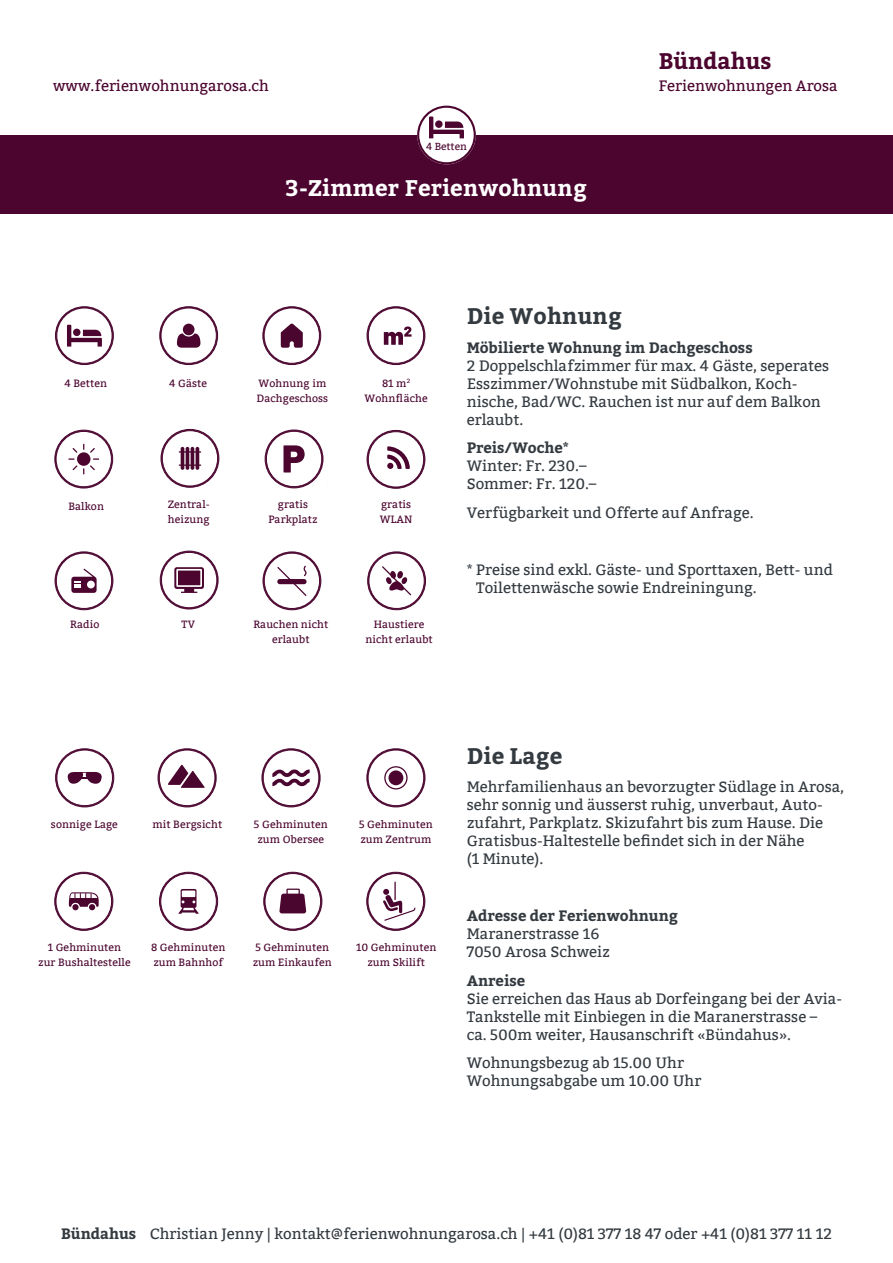
<style>
.page{position:relative;width:893px;height:1263px;background:#fff}
.page>*{position:absolute;margin:0;border:0;box-sizing:border-box;transform-origin:0 0}
.t1{font:700 22.5px "Bitter";letter-spacing:.01em;color:#fff}
.t2{font:700 22.5px "Bitter";letter-spacing:.01em;color:#333a40}
.t3{font:700 22.5px "Bitter";color:#4b052f}
.t4{font:15px/18px "Bitter";color:#333a40}
.t5{font:700 15px "Bitter";color:#333a40}
.t6{font:15px "Bitter";color:#4b052f}
.t7{font:10.5px/15px "Bitter";letter-spacing:.01em;color:#4b052f;text-align:center}
.t8{font:10.2px "Bitter";color:#4b052f}
.s1{font-weight:700}
</style>
<div class="page">
<div style="left:0;top:135px;width:893px;height:79px;background:#4b052f"></div>
<svg style="left:54px;top:429px;width:60px;height:60px"></svg>
<div style="left:77px;top:452px;width:13px;height:14px;background:#4b052f;border-radius:50%"></div>
<svg style="left:159px;top:550px;width:60px;height:60px"></svg>
<div style="left:177px;top:570px;width:24px;height:16px;background:#4b052f"></div>
<div style="left:176px;top:569px;width:26px;height:18px;border:2px solid #fff"></div>
<svg style="left:262px;top:551px;width:60px;height:60px"></svg>
<svg style="left:367px;top:551px;width:59px;height:60px"></svg>
<svg style="left:262px;top:306px;width:60px;height:59px"></svg>
<svg style="left:366px;top:306px;width:60px;height:59px"></svg>
<svg style="left:54px;top:551px;width:60px;height:60px"></svg>
<svg style="left:160px;top:429px;width:60px;height:59px"></svg>
<hr style="left:181px;top:447px;width:3px;height:23px;background:#4b0630;border-radius:2px">
<hr style="left:186px;top:447px;width:3px;height:23px;background:#4b0630;border-radius:2px">
<hr style="left:191px;top:447px;width:3px;height:23px;background:#4b0630;border-radius:2px">
<hr style="left:196px;top:447px;width:3px;height:23px;background:#4b0630;border-radius:2px">
<hr style="left:179px;top:451px;width:22px;height:2px;background:#4b0630">
<hr style="left:179px;top:464px;width:22px;height:2px;background:#4b0630">
<svg style="left:264px;top:429px;width:60px;height:60px"></svg>
<svg style="left:366px;top:430px;width:60px;height:59px"></svg>
<svg style="left:55px;top:748px;width:60px;height:60px"></svg>
<svg style="left:157px;top:748px;width:60px;height:60px"></svg>
<svg style="left:261px;top:748px;width:60px;height:60px"></svg>
<svg style="left:366px;top:748px;width:60px;height:60px"></svg>
<div style="left:384px;top:766px;width:24px;height:23px;border:1px solid #4b0630;border-radius:50%"></div>
<div style="left:388px;top:770px;width:15px;height:15px;background:#4b052f;border-radius:50%"></div>
<svg style="left:54px;top:871px;width:60px;height:60px"></svg>
<svg style="left:159px;top:871px;width:59px;height:60px"></svg>
<svg style="left:263px;top:871px;width:60px;height:60px"></svg>
<div style="left:286px;top:888px;width:14px;height:9px;border:1px solid #4b0630"></div>
<svg style="left:366px;top:871px;width:60px;height:60px"></svg>
<svg style="left:417px;top:106px;width:59px;height:58px"></svg>
<svg style="left:159px;top:306px;width:59px;height:59px"></svg>
<div style="left:183px;top:324px;width:11px;height:11px;background:#4b052f;border-radius:50%"></div>
<svg style="left:55px;top:306px;width:59px;height:59px"></svg>
<h1 class="t3" style="left:659px;top:47px;width:114px">Bündahus</h1>
<p class="t6" style="left:53px;top:77px;width:217px">www.ferienwohnungarosa.ch</p>
<p class="t6" style="left:659px;top:77px;width:180px">Ferienwohnungen Arosa</p>
<p class="t8" style="left:426px;top:141px;width:42px">4 Betten</p>
<h1 class="t1" style="left:286px;top:174px;width:303px">3-Zimmer Ferienwohnung</h1>
<p class="t7" style="left:65px;top:376px;width:44px">4 Betten</p>
<p class="t7" style="left:169px;top:376px;width:39px">4 Gäste</p>
<p class="t7" style="left:257px;top:376px;width:73px;text-align:left">Wohnung im<br>Dachgeschoss</p>
<p class="t7" style="left:365px;top:376px;width:65px">81 m<sup>2<br></sup>Wohnfläche</p>
<p class="t7" style="left:69px;top:499px;width:37px">Balkon</p>
<p class="t7" style="left:70px;top:617px;width:31px">Radio</p>
<p class="t7" style="left:168px;top:497px;width:43px;text-align:left">Zentral&shy;heizung</p>
<p class="t7" style="left:268px;top:497px;width:51px">gratis<br>Parkplatz</p>
<p class="t7" style="left:380px;top:497px;width:34px;text-align:left">gratis<br>WLAN</p>
<p class="t7" style="left:182px;top:617px;width:15px">TV</p>
<p class="t7" style="left:253px;top:617px;width:76px">Rauchen nicht erlaubt</p>
<p class="t7" style="left:365px;top:617px;width:69px">Haustiere nicht erlaubt</p>
<h1 class="t2" style="left:467px;top:302px;width:157px">Die Wohnung</h1>
<p class="t5" style="left:467px;top:338px;width:287px">Möbilierte Wohnung im Dachgeschoss</p>
<p class="t4" style="left:467px;top:356px;width:364px">2 Doppelschlafzimmer für max. 4 Gäste, seperates Esszimmer/Wohnstube mit Südbalkon, Koch&shy;nische, Bad/WC. Rauchen ist nur auf dem Balkon erlaubt.</p>
<p class="t5" style="left:467px;top:439px;width:104px">Preis/Woche*</p>
<p class="t4" style="left:467px;top:457px;width:131px">Winter: Fr. 230.–<br>Sommer: Fr. 120.–</p>
<p class="t4" style="left:467px;top:503px;width:288px">Verfügbarkeit und Offerte auf Anfrage.</p>
<p class="t4" style="left:476px;top:560px;width:358px;text-indent:-9px">* Preise sind exkl. Gäste- und Sporttaxen, Bett- und<br>Toilettenwäsche sowie Endreiningung.</p>
<p class="t7" style="left:51px;top:817px;width:68px">sonnige Lage</p>
<p class="t7" style="left:153px;top:817px;width:71px">mit Bergsicht</p>
<p class="t7" style="left:254px;top:817px;width:75px">5 Gehminuten zum Obersee</p>
<p class="t7" style="left:359px;top:817px;width:75px;text-align:left">5 Gehminuten zum Zentrum</p>
<p class="t7" style="left:38px;top:940px;width:94px">1 Gehminuten zur Bushaltestelle</p>
<p class="t7" style="left:356px;top:940px;width:82px">10 Gehminuten zum Skilift</p>
<p class="t7" style="left:151px;top:940px;width:76px;text-align:left">8 Gehminuten zum Bahnhof</p>
<p class="t7" style="left:253px;top:940px;width:81px;text-align:left">5 Gehminuten zum Einkaufen</p>
<h1 class="t2" style="left:467px;top:742px;width:97px">Die Lage</h1>
<p class="t4" style="left:467px;top:778px;width:379px">Mehrfamilienhaus an bevorzugter Südlage in Arosa, sehr sonnig und äusserst ruhig, unverbaut, Auto&shy;zufahrt, Parkplatz. Skizufahrt bis zum Hause. Die Gratisbus-Haltestelle befindet sich in der Nähe<br>(1 Minute).</p>
<p class="t5" style="left:467px;top:907px;width:213px">Adresse der Ferienwohnung</p>
<p class="t4" style="left:467px;top:925px;width:145px">Maranerstrasse 16<br>7050 Arosa Schweiz</p>
<p class="t5" style="left:467px;top:971px;width:60px">Anreise</p>
<p class="t4" style="left:467px;top:990px;width:377px">Sie erreichen das Haus ab Dorfeingang bei der Avia-<br>Tankstelle mit Einbiegen in die Maranerstrasse –<br>ca. 500m weiter, Hausanschrift «Bündahus».</p>
<p class="t4" style="left:467px;top:1054px;width:236px">Wohnungsbezug ab 15.00 Uhr<br>Wohnungsabgabe um 10.00 Uhr</p>
<p class="t4" style="left:61px;top:1224px;width:772px"><span class="s1">Bündahus</span> Christian Jenny | kontakt@ferienwohnungarosa.ch | +41 (0)81 377 18 47 oder +41 (0)81 377 11 12</p>
</div>
